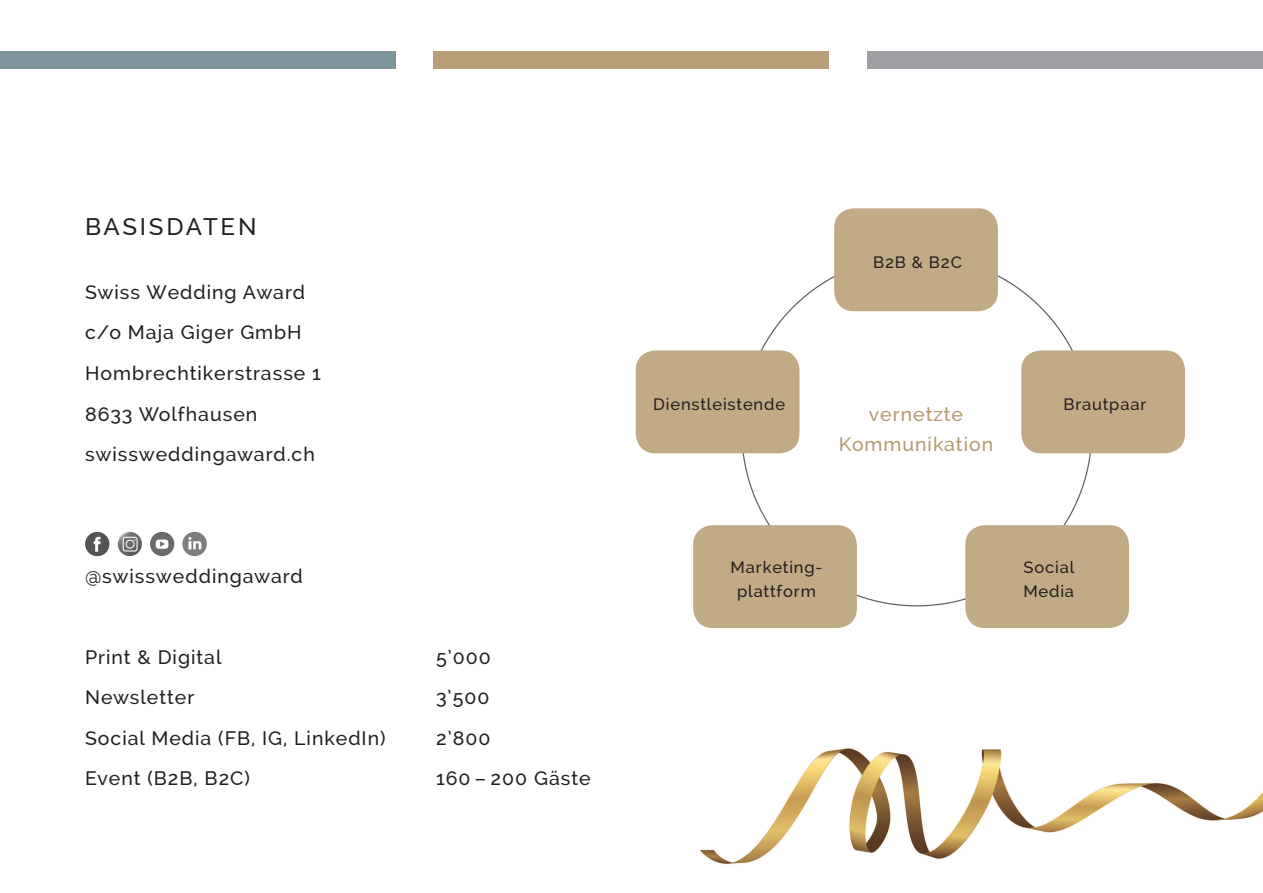
<style>
.page{position:relative;width:1263px;height:893px;background:#fff}
.page>*{position:absolute;margin:0;border:0;box-sizing:border-box;transform-origin:0 0}
.t1{font:500 24px "Raleway";letter-spacing:.115em;color:#231f20}
.t2{font:500 19.5px/40.5px "Raleway";letter-spacing:.05em;color:#231f20}
.t3{font:500 19.5px/30px "Raleway";letter-spacing:.05em;color:#b4996e;text-align:center}
.t4{font:500 16.5px/24px "Raleway";letter-spacing:.05em;color:#231f20;text-align:center}
</style>
<div class="page">
<div style="left:0;top:51px;width:395px;height:17px;background:#7c959a"></div>
<div style="left:434px;top:51px;width:395px;height:17px;background:#b89e77"></div>
<div style="left:867px;top:51px;width:396px;height:17px;background:#9d9fa2"></div>
<img style="left:700px;top:748px;width:563px;height:116px">
<img style="left:150px;top:532px;width:24px;height:24px;border-radius:12px">
<img style="left:118px;top:532px;width:24px;height:24px;border-radius:12px">
<img style="left:85px;top:532px;width:24px;height:24px;border-radius:12px">
<img style="left:182px;top:532px;width:25px;height:24px;border-radius:12px">
<div style="left:693px;top:525px;width:164px;height:103px;background:#c1aa86;border-radius:20px"></div>
<div style="left:965px;top:525px;width:164px;height:103px;background:#c1aa86;border-radius:20px"></div>
<div style="left:1021px;top:350px;width:164px;height:103px;background:#c1aa86;border-radius:20px"></div>
<div style="left:636px;top:350px;width:163px;height:103px;background:#c1aa86;border-radius:20px"></div>
<div style="left:834px;top:208px;width:164px;height:103px;background:#c1aa86;border-radius:20px"></div>
<p class="t1" style="left:85px;top:213px;width:173px">BASISDATEN</p>
<p class="t2" style="left:85px;top:272px;width:221px">Swiss Wedding Award c/o Maja Giger GmbH</p>
<p class="t2" style="left:85px;top:353px;width:237px">Hombrechtikerstrasse 1<br>8633 Wolfhausen</p>
<p class="t2" style="left:85px;top:434px;width:231px">swissweddingaward.ch</p>
<p class="t2" style="left:85px;top:555px;width:219px">@swissweddingaward</p>
<p class="t2" style="left:85px;top:636px;width:138px">Print &amp; Digital</p>
<p class="t2" style="left:436px;top:636px;width:56px">5’000</p>
<p class="t2" style="left:85px;top:677px;width:111px">Newsletter</p>
<p class="t2" style="left:436px;top:677px;width:55px">3’500</p>
<p class="t2" style="left:85px;top:717px;width:302px">Social Media (FB, IG, LinkedIn)</p>
<p class="t2" style="left:436px;top:717px;width:56px">2’800</p>
<p class="t2" style="left:85px;top:758px;width:166px">Event (B2B, B2C)</p>
<p class="t2" style="left:436px;top:758px;width:156px">160 – 200 Gäste</p>
<p class="t4" style="left:873px;top:250px;width:90px">B2B &amp; B2C</p>
<p class="t4" style="left:653px;top:392px;width:133px">Dienstleistende</p>
<p class="t4" style="left:1063px;top:392px;width:84px">Brautpaar</p>
<p class="t3" style="left:839px;top:399px;width:156px">vernetzte<br>Kommunikation</p>
<p class="t4" style="left:731px;top:555px;width:93px">Marketing&shy;plattform</p>
<p class="t4" style="left:1023px;top:555px;width:53px;text-align:left">Social<br>Media</p>
</div>
